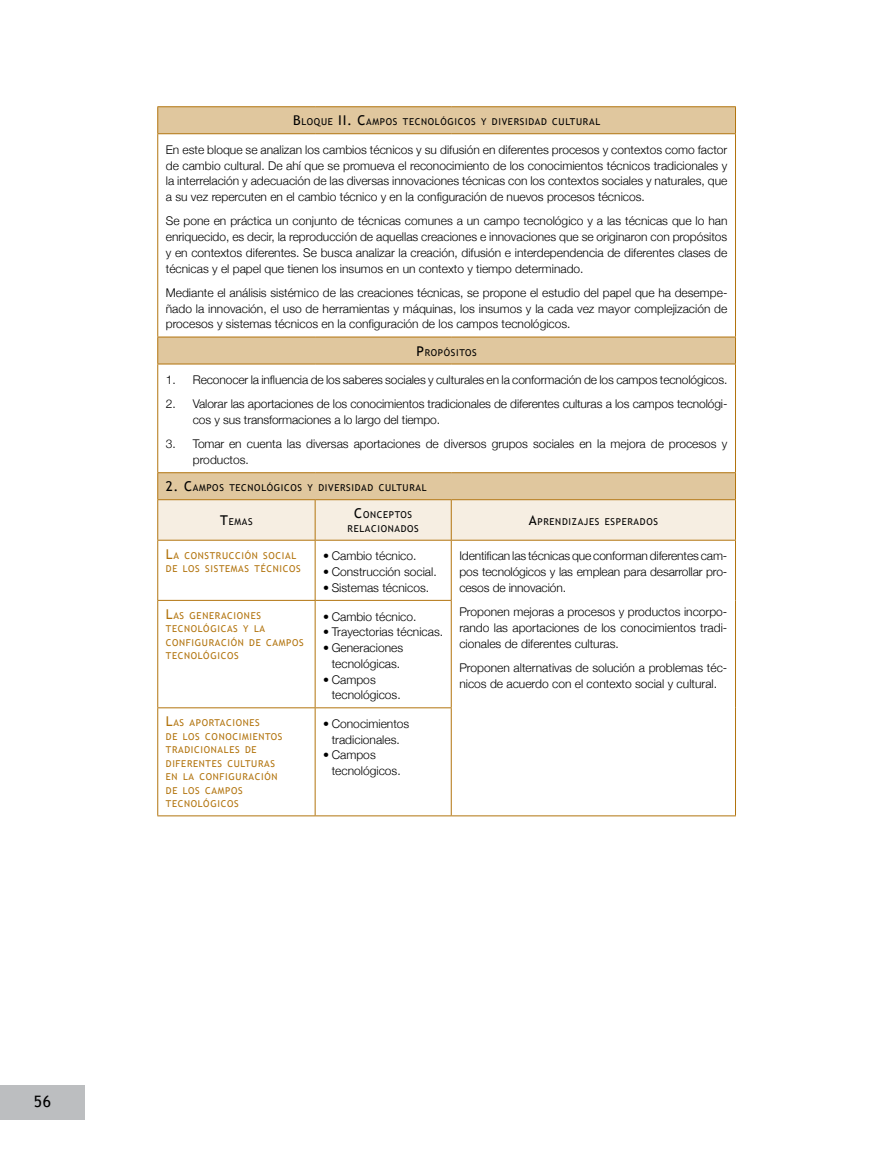
<style>
.page{position:relative;width:872px;height:1149px;background:#fff}
.page>*{position:absolute;margin:0;border:0;box-sizing:border-box;transform-origin:0 0}
.t1{font:15.75px "Trebuchet MS";color:#000}
.t2{font:300 12px/15.8px "Helvetica Neue";color:#000;text-align:justify}
.t3{font:9.45px/13.5px "Trebuchet MS";letter-spacing:.07em;color:#b2740e}
.t4{font:9.45px/13.5px "Trebuchet MS";letter-spacing:.07em;color:#000;text-align:center}
.s1{font-size:13.5px}
</style>
<div class="page">
<div style="left:0;top:1085px;width:85px;height:34px;background:#bcbec0"></div>
<svg style="left:158px;top:107px;width:577px;height:365px"></svg>
<hr style="left:157px;top:106px;width:158px;height:1px;background:#b2740e">
<svg style="left:157px;top:107px;width:1px;height:26px"></svg>
<hr style="left:315px;top:106px;width:136px;height:1px;background:#b2740e">
<hr style="left:451px;top:106px;width:285px;height:1px;background:#b2740e">
<svg style="left:735px;top:107px;width:1px;height:26px"></svg>
<hr style="left:157px;top:133px;width:158px;height:1px;background:#b2740e">
<hr style="left:157px;top:134px;width:1px;height:202px;background:#b2740e">
<hr style="left:315px;top:133px;width:136px;height:1px;background:#b2740e">
<hr style="left:451px;top:133px;width:285px;height:1px;background:#b2740e">
<hr style="left:735px;top:134px;width:1px;height:202px;background:#b2740e">
<hr style="left:157px;top:336px;width:158px;height:1px;background:#b2740e">
<svg style="left:157px;top:337px;width:1px;height:26px"></svg>
<hr style="left:315px;top:336px;width:136px;height:1px;background:#b2740e">
<hr style="left:451px;top:336px;width:285px;height:1px;background:#b2740e">
<svg style="left:735px;top:337px;width:1px;height:26px"></svg>
<hr style="left:157px;top:363px;width:158px;height:1px;background:#b2740e">
<hr style="left:157px;top:364px;width:1px;height:108px;background:#b2740e">
<hr style="left:315px;top:363px;width:136px;height:1px;background:#b2740e">
<hr style="left:451px;top:363px;width:285px;height:1px;background:#b2740e">
<hr style="left:735px;top:364px;width:1px;height:108px;background:#b2740e">
<hr style="left:157px;top:472px;width:158px;height:1px;background:#b2740e">
<hr style="left:315px;top:472px;width:136px;height:1px;background:#b2740e">
<hr style="left:451px;top:472px;width:285px;height:1px;background:#b2740e">
<svg style="left:157px;top:473px;width:579px;height:66px;background:#ecddc5"></svg>
<hr style="left:157px;top:499px;width:158px;height:1px;background:#b2740e">
<hr style="left:157px;top:500px;width:1px;height:39px;background:#b2740e">
<hr style="left:315px;top:499px;width:136px;height:1px;background:#b2740e">
<hr style="left:315px;top:500px;width:1px;height:39px;background:#b2740e">
<hr style="left:451px;top:499px;width:285px;height:1px;background:#b2740e">
<hr style="left:451px;top:500px;width:1px;height:39px;background:#b2740e">
<hr style="left:735px;top:500px;width:1px;height:39px;background:#b2740e">
<hr style="left:157px;top:539px;width:158px;height:1px;background:#b2740e">
<hr style="left:157px;top:540px;width:1px;height:59px;background:#b2740e">
<hr style="left:315px;top:539px;width:136px;height:1px;background:#b2740e">
<hr style="left:315px;top:540px;width:1px;height:59px;background:#b2740e">
<hr style="left:451px;top:539px;width:285px;height:1px;background:#b2740e">
<hr style="left:451px;top:540px;width:1px;height:59px;background:#b2740e">
<hr style="left:735px;top:540px;width:1px;height:60px;background:#b2740e">
<hr style="left:735px;top:600px;width:1px;height:107px;background:#b2740e">
<hr style="left:735px;top:707px;width:1px;height:108px;background:#b2740e">
<hr style="left:451px;top:815px;width:285px;height:1px;background:#b2740e">
<hr style="left:157px;top:599px;width:158px;height:1px;background:#b2740e">
<hr style="left:157px;top:600px;width:1px;height:107px;background:#b2740e">
<hr style="left:315px;top:599px;width:136px;height:1px;background:#b2740e">
<hr style="left:315px;top:600px;width:1px;height:107px;background:#b2740e">
<hr style="left:451px;top:600px;width:1px;height:107px;background:#b2740e">
<hr style="left:157px;top:707px;width:158px;height:1px;background:#b2740e">
<hr style="left:157px;top:708px;width:1px;height:107px;background:#b2740e">
<hr style="left:315px;top:707px;width:136px;height:1px;background:#b2740e">
<hr style="left:315px;top:708px;width:1px;height:107px;background:#b2740e">
<hr style="left:451px;top:708px;width:1px;height:107px;background:#b2740e">
<hr style="left:157px;top:815px;width:158px;height:1px;background:#b2740e">
<hr style="left:315px;top:815px;width:136px;height:1px;background:#b2740e">
<h1 class="t1" style="left:34px;top:1091px;width:19px">56</h1>
<p class="t4" style="left:293px;top:115px;width:308px"><span class="s1">B</span> LOQUE <span class="s1">II</span> <span class="s1">. C</span>AMPOS TECNOLÓGICOS Y DIVERSIDAD CULTURAL</p>
<p class="t2" style="left:166px;top:141px;width:563px">En este bloque se analizan los cambios técnicos y su difusión en diferentes procesos y contextos como factor de cambio cultural. De ahí que se promueva el reconocimiento de los conocimientos técnicos tradicionales y la interrelación y adecuación de las diversas innovaciones técnicas con los contextos sociales y naturales, que a su vez repercuten en el cambio técnico y en la configuración de nuevos procesos técnicos.</p>
<p class="t2" style="left:166px;top:213px;width:563px">Se pone en práctica un conjunto de técnicas comunes a un campo tecnológico y a las técnicas que lo han enriquecido, es decir, la reproducción de aquellas creaciones e innovaciones que se originaron con propósitos y en contextos diferentes. Se busca analizar la creación, difusión e interdependencia de diferentes clases de técnicas y el papel que tienen los insumos en un contexto y tiempo determinado.</p>
<p class="t2" style="left:166px;top:284px;width:563px">Mediante el análisis sistémico de las creaciones técnicas, se propone el estudio del papel que ha desempe&shy;ñado la innovación, el uso de herramientas y máquinas, los insumos y la cada vez mayor complejización de procesos y sistemas técnicos en la configuración de los campos tecnológicos.</p>
<p class="t4" style="left:416px;top:345px;width:62px"><span class="s1">P</span> ROPÓSITOS</p>
<p class="t2" style="left:166px;top:371px;width:563px">1. Reconocer la influencia de los saberes sociales y culturales en la conformación de los campos tecnológicos.</p>
<p class="t2" style="left:193px;top:396px;width:536px;text-indent:-27px">2. Valorar las aportaciones de los conocimientos tradicionales de diferentes culturas a los campos tecnológi&shy;cos y sus transformaciones a lo largo del tiempo.</p>
<p class="t2" style="left:193px;top:436px;width:536px;text-indent:-27px">3. Tomar en cuenta las diversas aportaciones de diversos grupos sociales en la mejora de procesos y productos.</p>
<p class="t4" style="left:166px;top:481px;width:262px"><span class="s1">2. C</span>AMPOS TECNOLÓGICOS Y DIVERSIDAD CULTURAL</p>
<p class="t4" style="left:220px;top:515px;width:34px"><span class="s1">T</span>EMAS</p>
<p class="t4" style="left:347px;top:508px;width:73px"><span class="s1">C</span>ONCEPTOS<br>RELACIONADOS</p>
<p class="t4" style="left:529px;top:515px;width:131px"><span class="s1">A</span>PRENDIZAJES ESPERADOS</p>
<p class="t3" style="left:166px;top:548px;width:136px"><span class="s1">L</span>A CONSTRUCCIÓN SOCIAL<br>DE LOS SISTEMAS TÉCNICOS</p>
<p class="t2" style="left:323px;top:547px;width:95px">• Cambio técnico.</p>
<p class="t2" style="left:459px;top:547px;width:269px">Identifican las técnicas que conforman diferentes cam&shy;pos tecnológicos y las emplean para desarrollar pro&shy;cesos de innovación.</p>
<p class="t2" style="left:459px;top:603px;width:269px">Proponen mejoras a procesos y productos incorpo&shy;rando las aportaciones de los conocimientos tradi&shy;cionales de diferentes culturas.</p>
<p class="t2" style="left:459px;top:659px;width:269px">Proponen alternativas de solución a problemas téc&shy;nicos de acuerdo con el contexto social y cultural.</p>
<p class="t2" style="left:323px;top:563px;width:115px">• Construcción social.</p>
<p class="t2" style="left:323px;top:579px;width:107px">• Sistemas técnicos.</p>
<p class="t3" style="left:166px;top:608px;width:139px"><span class="s1">L</span>AS GENERACIONES<br>TECNOLÓGICAS Y LA<br>CONFIGURACIÓN DE CAMPOS<br>TECNOLÓGICOS</p>
<p class="t2" style="left:323px;top:608px;width:95px">• Cambio técnico.</p>
<p class="t2" style="left:323px;top:623px;width:121px">• Trayectorias técnicas.</p>
<p class="t2" style="left:323px;top:639px;width:81px;text-align:center">• Generaciones tecnológicas.</p>
<p class="t2" style="left:332px;top:671px;width:70px;text-indent:-9px">• Campos tecnológicos.</p>
<p class="t3" style="left:166px;top:716px;width:118px"><span class="s1">L</span>AS APORTACIONES<br>DE LOS CONOCIMIENTOS<br>TRADICIONALES DE<br>DIFERENTES CULTURAS<br>EN LA CONFIGURACIÓN<br>DE LOS CAMPOS<br>TECNOLÓGICOS</p>
<p class="t2" style="left:323px;top:715px;width:88px;text-align:center">• Conocimientos tradicionales.</p>
<p class="t2" style="left:332px;top:746px;width:70px;text-indent:-9px">• Campos tecnológicos.</p>
</div>
